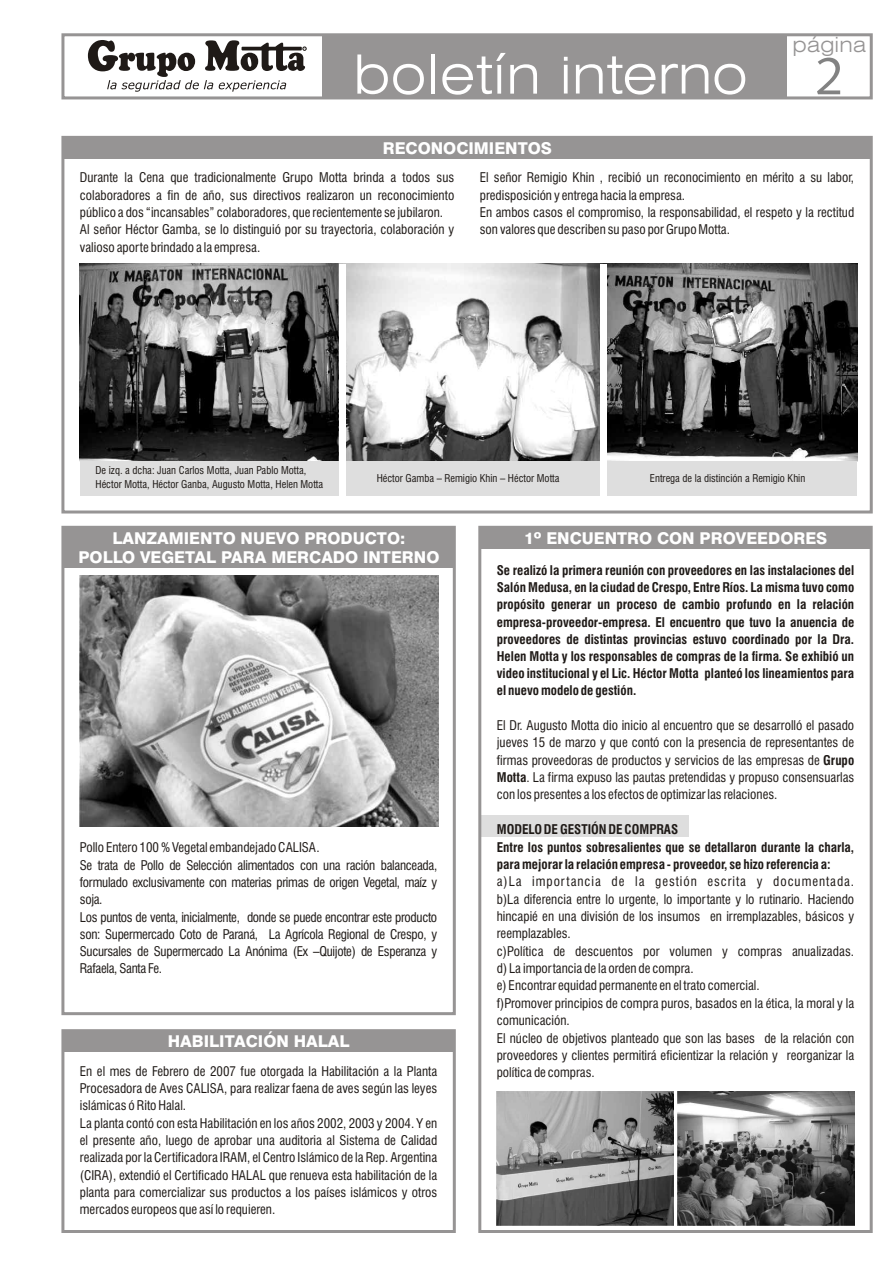
<style>
.page{position:relative;width:893px;height:1263px;background:#fff}
.page>*{position:absolute;margin:0;border:0;box-sizing:border-box;transform-origin:0 0}
.t1{font:300 expanded 54.15px "Swiss 721 BT";letter-spacing:.015em;color:#fff}
.t2{font:53.1px "Humanist 531 BT Roman A";color:#828282}
.t3{font:300 expanded 21px "Swiss 721 BT";color:#969494}
.t4{font:800 16.35px "Swiss 721 BT";color:#fff}
.t5{font:condensed 13.05px/17.2px "Swiss 721 BT";color:#1f1a17}
.t6{font:700 condensed 13.05px/17.2px "Swiss 721 BT";color:#1f1a17;text-align:justify}
.t7{font:condensed 13.05px/17.2px "Swiss 721 BT";letter-spacing:-.02em;color:#1f1a17}
.t8{font:condensed 10.5px/13.8px "Swiss 721 BT";color:#1f1a17}
.s1{font-weight:700}
</style>
<div class="page">
<img style="left:80px;top:264px;width:777px;height:197px">
<img style="left:79px;top:576px;width:359px;height:251px">
<img style="left:497px;top:1092px;width:176px;height:134px">
<img style="left:678px;top:1092px;width:176px;height:134px">
<div style="left:480px;top:815px;width:209px;height:21px;background:#dedede"></div>
<div style="left:80px;top:462px;width:259px;height:34px;background:#dedede"></div>
<div style="left:322px;top:35px;width:464px;height:63px;background:#969494"></div>
<div style="left:61px;top:33px;width:812px;height:66px;border:3px solid #969494"></div>
<svg style="left:564px;top:56px;width:181px;height:39px"></svg>
<svg style="left:88px;top:40px;width:218px;height:52px"></svg>
<div style="left:63px;top:137px;width:808px;height:22px;background:#969494"></div>
<div style="left:61px;top:136px;width:812px;height:377px;border:3px solid #969494"></div>
<div style="left:339px;top:462px;width:258px;height:34px;background:#dedede"></div>
<div style="left:597px;top:462px;width:260px;height:34px;background:#dedede"></div>
<div style="left:339px;top:264px;width:7px;height:232px;background:#fff"></div>
<div style="left:600px;top:264px;width:7px;height:232px;background:#fff"></div>
<div style="left:61px;top:526px;width:395px;height:489px;border:3px solid #969494"></div>
<div style="left:480px;top:527px;width:391px;height:21px;background:#969494"></div>
<div style="left:63px;top:527px;width:391px;height:41px;background:#969494"></div>
<div style="left:478px;top:526px;width:395px;height:707px;border:3px solid #969494"></div>
<div style="left:61px;top:1029px;width:395px;height:204px;border:3px solid #969494"></div>
<div style="left:63px;top:1031px;width:391px;height:21px;background:#969494"></div>
<h3 class="t3" style="left:792px;top:36px;width:75px">página</h3>
<h1 class="t1" style="left:353px;top:52px;width:189px">boletín</h1>
<h2 class="t2" style="left:815px;top:54px;width:31px">2</h2>
<p class="t4" style="left:383px;top:141px;width:171px">RECONOCIMIENTOS</p>
<p class="t5" style="left:80px;top:170px;width:376px">Durante la Cena que tradicionalmente Grupo Motta brinda a todos sus colaboradores a fin de año, sus directivos realizaron un reconocimiento público a dos “incansables” colaboradores, que recientemente se jubilaron.<br>Al señor Héctor Gamba, se lo distinguió por su trayectoria, colaboración y valioso aporte brindado a la empresa.</p>
<p class="t5" style="left:480px;top:170px;width:376px">El señor Remigio Khin , recibió un reconocimiento en mérito a su labor, predisposición y entrega hacia la empresa.<br>En ambos casos el compromiso, la responsabilidad, el respeto y la rectitud son valores que describen su paso por Grupo Motta.</p>
<p class="t8" style="left:96px;top:464px;width:229px">De izq. a dcha: Juan Carlos Motta, Juan Pablo Motta,<br>Héctor Motta, Héctor Ganba, Augusto Motta, Helen Motta</p>
<p class="t8" style="left:377px;top:472px;width:184px">Héctor Gamba – Remigio Khin – Héctor Motta</p>
<p class="t8" style="left:650px;top:472px;width:157px">Entrega de la distinción a Remigio Khin</p>
<p class="t4" style="left:113px;top:531px;width:294px">LANZAMIENTO NUEVO PRODUCTO:</p>
<p class="t4" style="left:524px;top:531px;width:305px">1º ENCUENTRO CON PROVEEDORES</p>
<p class="t4" style="left:78px;top:551px;width:362px">POLLO VEGETAL PARA MERCADO INTERNO</p>
<p class="t6" style="left:497px;top:563px;width:359px">Se realizó la primera reunión con proveedores en las instalaciones del Salón Medusa, en la ciudad de Crespo, Entre Ríos. La misma tuvo como propósito generar un proceso de cambio profundo en la relación empresa-proveedor-empresa. El encuentro que tuvo la anuencia de proveedores de distintas provincias estuvo coordinado por la Dra.<br>Helen Motta y los responsables de compras de la firma. Se exhibió un video institucional y el Lic. Héctor Motta planteó los lineamientos para el nuevo modelo de gestión.</p>
<p class="t5" style="left:497px;top:718px;width:359px;text-align:justify">El Dr. Augusto Motta dio inicio al encuentro que se desarrolló el pasado jueves 15 de marzo y que contó con la presencia de representantes de firmas proveedoras de productos y servicios de las empresas de <span class="s1">Grupo Motta</span>. La firma expuso las pautas pretendidas y propuso consensuarlas con los presentes a los efectos de optimizar las relaciones.</p>
<p class="t6" style="left:497px;top:822px;width:359px;text-align:left">MODELO DE GESTIÓN DE COMPRAS<br>Entre los puntos sobresalientes que se detallaron durante la charla, para mejorar la relación empresa - proveedor, se hizo referencia a:</p>
<p class="t5" style="left:497px;top:874px;width:359px">a)La importancia de la gestión escrita y documentada. b)La diferencia entre lo urgente, lo importante y lo rutinario. Haciendo hincapié en una división de los insumos en irremplazables, básicos y reemplazables.<br>c)Política de descuentos por volumen y compras anualizadas. d) La importancia de la orden de compra.<br>e) Encontrar equidad permanente en el trato comercial.<br>f)Promover principios de compra puros, basados en la ética, la moral y la comunicación.<br>El núcleo de objetivos planteado que son las bases de la relación con proveedores y clientes permitirá eficientizar la relación y reorganizar la política de compras.</p>
<p class="t7" style="left:80px;top:840px;width:359px">Pollo Entero 100 % Vegetal embandejado CALISA.<br>Se trata de Pollo de Selección alimentados con una ración balanceada, formulado exclusivamente con materias primas de origen Vegetal, maíz y soja.<br>Los puntos de venta, inicialmente, donde se puede encontrar este producto son: Supermercado Coto de Paraná, La Agrícola Regional de Crespo, y Sucursales de Supermercado La Anónima (Ex –Quijote) de Esperanza y Rafaela, Santa Fe.</p>
<p class="t4" style="left:168px;top:1035px;width:183px">HABILITACIÓN HALAL</p>
<p class="t5" style="left:80px;top:1064px;width:359px">En el mes de Febrero de 2007 fue otorgada la Habilitación a la Planta Procesadora de Aves CALISA, para realizar faena de aves según las leyes islámicas ó Rito Halal.<br>La planta contó con esta Habilitación en los años 2002, 2003 y 2004. Y en el presente año, luego de aprobar una auditoria al Sistema de Calidad realizada por la Certificadora IRAM, el Centro Islámico de la Rep. Argentina (CIRA), extendió el Certificado HALAL que renueva esta habilitación de la planta para comercializar sus productos a los países islámicos y otros mercados europeos que así lo requieren.</p>
</div>
